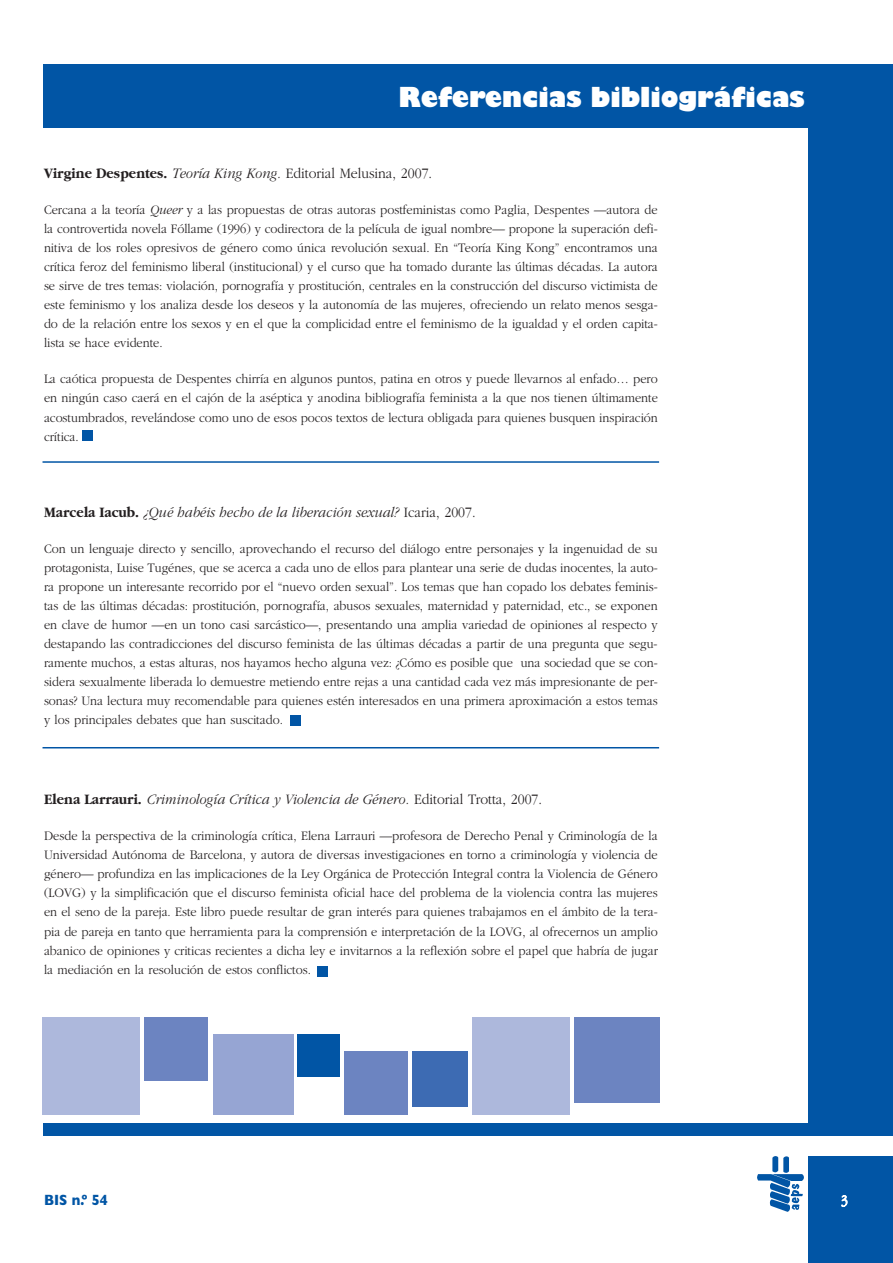
<style>
.page{position:relative;width:893px;height:1263px;background:#fff}
.page>*{position:absolute;margin:0;border:0;box-sizing:border-box;transform-origin:0 0}
.t1{font:800 27px "Gill Sans";color:#fff;scale:.92 1}
.t2{font:italic 300 15px "Garamond";color:#231f20;scale:.92 1}
.t3{font:300 15px "Garamond";color:#231f20;scale:.92 1}
.t4{font:700 15px "Gill Sans";color:#0155a5;scale:.9 1}
.t5{font:300 15px "Garamond IT Cby BT";color:#fff;scale:.9 1}
.t6{font:300 13.5px/19px "Garamond";color:#231f20;text-align:justify;scale:.92 1}
.s1{font-weight:700}
.s2{font-style:italic}
.s3{font-weight:700;font-style:normal}
.s4{font-style:normal}
</style>
<div class="page">
<div style="left:808px;top:1157px;width:85px;height:106px;background:#0155a5"></div>
<img style="left:758px;top:1157px;width:45px;height:54px">
<div style="left:43px;top:64px;width:850px;height:64px;background:#0155a5"></div>
<div style="left:43px;top:1123px;width:850px;height:12px;background:#0155a5"></div>
<div style="left:808px;top:64px;width:85px;height:1071px;background:#0155a5"></div>
<hr style="left:43px;top:461px;width:616px;height:2px;background:#0155a5">
<hr style="left:43px;top:747px;width:616px;height:1px;background:#0155a5">
<div style="left:82px;top:430px;width:11px;height:10px;background:#0155a5"></div>
<div style="left:290px;top:716px;width:10px;height:10px;background:#0155a5"></div>
<div style="left:317px;top:966px;width:11px;height:10px;background:#0155a5"></div>
<div style="left:43px;top:1017px;width:97px;height:98px;background:#adb8dc"></div>
<div style="left:145px;top:1017px;width:63px;height:64px;background:#6c84c1"></div>
<div style="left:213px;top:1034px;width:80px;height:81px;background:#96a5d3"></div>
<div style="left:298px;top:1034px;width:42px;height:43px;background:#0155a5"></div>
<div style="left:344px;top:1051px;width:64px;height:64px;background:#6c84c1"></div>
<div style="left:412px;top:1051px;width:56px;height:56px;background:#3d6bb3"></div>
<div style="left:472px;top:1017px;width:98px;height:98px;background:#adb8dc"></div>
<div style="left:574px;top:1017px;width:85px;height:85px;background:#6c84c1"></div>
<h1 class="t1" style="left:398px;top:87px;width:443px">Referencias bibliográficas</h1>
<p class="t3" style="left:44px;top:164px;width:423px"><span class="s1">Virgine Despentes.</span> <span class="s2">Teoría King Kong.</span> Editorial Melusina, 2007.</p>
<p class="t6" style="left:44px;top:200px;width:669px">Cercana a la teoría <span class="s2">Queer</span> y a las propuestas de otras autoras postfeministas como Paglia, Despentes —autora de la controvertida novela Fóllame (1996) y codirectora de la película de igual nombre— propone la superación defi&shy;nitiva de los roles opresivos de género como única revolución sexual. En “Teoría King Kong” encontramos una crítica feroz del feminismo liberal (institucional) y el curso que ha tomado durante las últimas décadas. La autora se sirve de tres temas: violación, pornografía y prostitución, centrales en la construcción del discurso victimista de este feminismo y los analiza desde los deseos y la autonomía de las mujeres, ofreciendo un relato menos sesga&shy;do de la relación entre los sexos y en el que la complicidad entre el feminismo de la igualdad y el orden capita&shy;lista se hace evidente.</p>
<p class="t6" style="left:44px;top:369px;width:669px">La caótica propuesta de Despentes chirría en algunos puntos, patina en otros y puede llevarnos al enfado… pero en ningún caso caerá en el cajón de la aséptica y anodina bibliografía feminista a la que nos tienen últimamente acostumbrados, revelándose como uno de esos pocos textos de lectura obligada para quienes busquen inspiración crítica.</p>
<p class="t2" style="left:44px;top:503px;width:471px"><span class="s3">Marcela Iacub.</span> ¿Qué habéis hecho de la liberación sexual? <span class="s4">Icaria, 2007.</span></p>
<p class="t6" style="left:44px;top:538px;width:669px">Con un lenguaje directo y sencillo, aprovechando el recurso del diálogo entre personajes y la ingenuidad de su protagonista, Luise Tugénes, que se acerca a cada uno de ellos para plantear una serie de dudas inocentes, la auto&shy;ra propone un interesante recorrido por el “nuevo orden sexual”. Los temas que han copado los debates feminis&shy;tas de las últimas décadas: prostitución, pornografía, abusos sexuales, maternidad y paternidad, etc., se exponen en clave de humor —en un tono casi sarcástico—, presentando una amplia variedad de opiniones al respecto y destapando las contradicciones del discurso feminista de las últimas décadas a partir de una pregunta que segu&shy;ramente muchos, a estas alturas, nos hayamos hecho alguna vez: ¿Cómo es posible que una sociedad que se con&shy;sidera sexualmente liberada lo demuestre metiendo entre rejas a una cantidad cada vez más impresionante de per&shy;sonas? Una lectura muy recomendable para quienes estén interesados en una primera aproximación a estos temas y los principales debates que han suscitado.</p>
<p class="t2" style="left:44px;top:790px;width:543px"><span class="s3">Elena Larrauri.</span> Criminología Crítica y Violencia de Género. <span class="s4">Editorial Trotta, 2007.</span></p>
<p class="t6" style="left:44px;top:826px;width:669px">Desde la perspectiva de la criminología crítica, Elena Larrauri —profesora de Derecho Penal y Criminología de la Universidad Autónoma de Barcelona, y autora de diversas investigaciones en torno a criminología y violencia de género— profundiza en las implicaciones de la Ley Orgánica de Protección Integral contra la Violencia de Género (LOVG) y la simplificación que el discurso feminista oficial hace del problema de la violencia contra las mujeres en el seno de la pareja. Este libro puede resultar de gran interés para quienes trabajamos en el ámbito de la tera&shy;pia de pareja en tanto que herramienta para la comprensión e interpretación de la LOVG, al ofrecernos un amplio abanico de opiniones y criticas recientes a dicha ley e invitarnos a la reflexión sobre el papel que habría de jugar la mediación en la resolución de estos conflictos.</p>
<p class="t4" style="left:44px;top:1191px;width:72px">BIS n.º 54</p>
<p class="t5" style="left:841px;top:1195px;width:9px">3</p>
</div>
